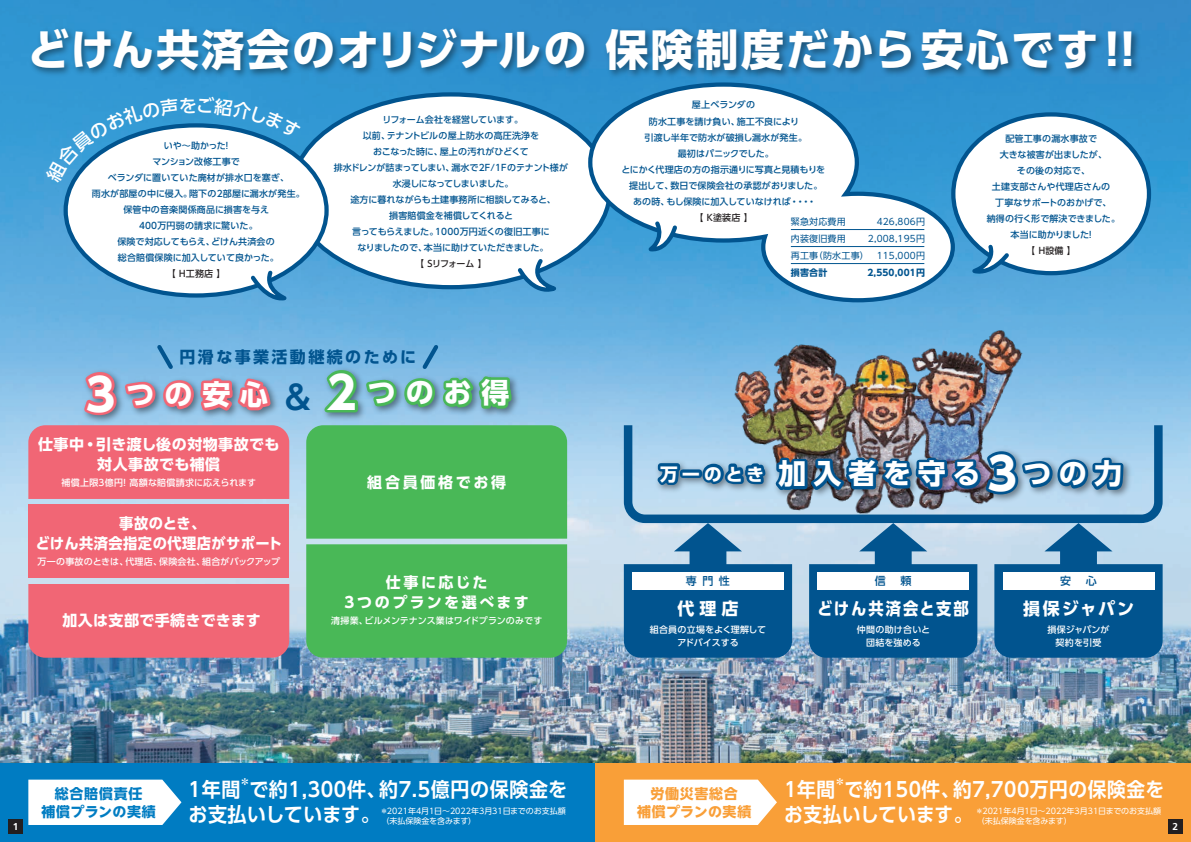
<style>
.page{position:relative;width:1191px;height:842px;background:#fff}
.page>*{position:absolute;margin:0;border:0;box-sizing:border-box;transform-origin:0 0}
.t1{font:700 43px "UD Shin Go Pro";letter-spacing:.045em;color:#fff}
.t2{font:700 28px "UD Shin Go Pro";letter-spacing:.255em;color:#fff}
.t3{font:700 28px "UD Shin Go Pro";letter-spacing:.355em;color:#fff}
.t4{font:700 20px/25px "UD Shin Go Pro De";letter-spacing:.03em;color:#fff;scale:.95 1}
.t5{font:700 20px/25px "UD Shin Go Pro De";letter-spacing:.03em;color:#fff;scale:.94 1}
.t6{font:700 17px "UD Shin Go Pro";letter-spacing:.13em;color:#fff}
.t7{font:700 17px "UD Shin Go Pro";letter-spacing:.13em;color:#fff;scale:.9 1}
.t8{font:700 16px "UD Shin Go Pro";letter-spacing:.15em;color:#01548f}
.t9{font:700 15px/20px "UD Shin Go Pro";letter-spacing:.03em;color:#fff;text-align:center}
.t10{font:700 15px/20px "UD Shin Go Pro";letter-spacing:.03em;color:#fff;text-align:center;scale:.95 1}
.t11{font:700 15px/20px "UD Shin Go Pro";letter-spacing:.165em;color:#fff;text-align:center}
.t12{font:700 15px "UD Shin Go Pro";letter-spacing:.18em;color:#fff}
.t13{font:700 14px/18px "UD Shin Go NT Pro";letter-spacing:.05em;color:#f99f38;text-align:center}
.t14{font:700 14px/18px "UD Shin Go NT Pro";letter-spacing:.05em;color:#007cc2;text-align:center}
.t15{font:700 11.7px "UD Shin Go Pro De";color:#fff}
.t16{font:500 11px "UD Shin Go Pro";color:#01548f}
.t17{font:700 10px "Frutiger LT Std";color:#fff}
.t18{font:500 9px/16px "UD Shin Go Pro";letter-spacing:.01em;color:#01548f;text-align:center}
.t19{font:500 9px/13px "UD Shin Go Pro";letter-spacing:.01em;color:#fff;text-align:center}
.t20{font:500 9px "UD Shin Go Pro";letter-spacing:.03em;color:#fff}
.t21{font:9px/17px "UD Shin Go Pro";letter-spacing:.02em;color:#01548f;text-align:right}
.t22{font:500 9px "UD Shin Go Pro";letter-spacing:.005em;color:#231f20}
.t23{font:700 9px "UD Shin Go Pro";letter-spacing:.02em;color:#01548f}
.t24{font:8px/10px "UD Shin Go Pro";color:#fff}
.s1{font-size:44.8px}
.s2{font-family:"UD Shin Go Pro De";font-size:33px;color:#01548f}
.s3{font-size:17.6px}
</style>
<div class="page">
<img style="left:0;top:0;width:1191px;height:763px">
<div style="left:0;top:763px;width:595px;height:79px;background:#007cc2"></div>
<div style="left:595px;top:763px;width:596px;height:79px;background:#f99f38"></div>
<img style="left:713px;top:298px;width:324px;height:238px">
<div style="left:689px;top:549px;width:37px;height:55px;background:#01548f"></div>
<svg style="left:674px;top:527px;width:68px;height:24px;background:#5a91b8"></svg>
<div style="left:874px;top:549px;width:37px;height:55px;background:#01548f"></div>
<svg style="left:859px;top:527px;width:68px;height:24px;background:#588fb8"></svg>
<div style="left:1060px;top:549px;width:37px;height:55px;background:#01548f"></div>
<svg style="left:1044px;top:527px;width:68px;height:24px;background:#558eb8"></svg>
<div style="left:624px;top:780px;width:153px;height:45px;background:#fff"></div>
<div style="left:28px;top:780px;width:153px;height:45px;background:#fff"></div>
<img style="left:23px;top:23px;width:1125px;height:71px">
<img style="left:77px;top:364px;width:215px;height:79px">
<img style="left:318px;top:362px;width:215px;height:63px">
<div style="left:306px;top:425px;width:261px;height:233px;background:#49b857"></div>
<img style="left:619px;top:417px;width:547px;height:110px">
<div style="left:624px;top:564px;width:168px;height:94px;background:#01548f"></div>
<div style="left:632px;top:573px;width:151px;height:17px;background:#fff"></div>
<div style="left:809px;top:564px;width:168px;height:94px;background:#01548f"></div>
<div style="left:817px;top:573px;width:152px;height:17px;background:#fff"></div>
<div style="left:994px;top:564px;width:168px;height:94px;background:#01548f"></div>
<div style="left:1003px;top:573px;width:151px;height:17px;background:#fff"></div>
<div style="left:953px;top:114px;width:196px;height:159px;background:#fff;border-radius:50%"></div>
<svg style="left:970px;top:242px;width:41px;height:33px"></svg>
<div style="left:292px;top:94px;width:317px;height:193px;background:#fff;border-radius:50%"></div>
<svg style="left:516px;top:259px;width:42px;height:36px"></svg>
<div style="left:66px;top:125px;width:260px;height:170px;background:#fff;border-radius:50%"></div>
<svg style="left:249px;top:267px;width:40px;height:35px"></svg>
<svg style="left:586px;top:80px;width:371px;height:224px"></svg>
<svg style="left:646px;top:218px;width:33px;height:35px"></svg>
<hr style="left:791px;top:229px;width:133px;height:1px;background:#01548f">
<hr style="left:791px;top:246px;width:133px;height:1px;background:#01548f">
<hr style="left:791px;top:263px;width:133px;height:1px;background:#01548f">
<div style="left:28px;top:425px;width:261px;height:74px;background:#f16675"></div>
<div style="left:28px;top:584px;width:261px;height:74px;background:#f16675"></div>
<div style="left:28px;top:505px;width:261px;height:73px;background:#f16675"></div>
<svg style="left:79px;top:341px;width:195px;height:77px;background:#9aa1c3"></svg>
<svg style="left:314px;top:341px;width:200px;height:74px;background:#6eb5ba"></svg>
<div style="left:9px;top:819px;width:14px;height:14px;background:#231f20"></div>
<div style="left:1168px;top:819px;width:14px;height:14px;background:#231f20"></div>
<svg style="left:44px;top:96px;width:257px;height:88px"></svg>
<h1 class="t1" style="left:27px;top:15px;width:1124px">どけん共済会のオリジナルの 保険制度だから安心です！！</h1>
<p class="t18" style="left:92px;top:138px;width:214px">いや～助かった！<br>マンション改修工事で<br>ベランダに置いていた廃材が排水口を塞ぎ、<br>雨水が部屋の中に侵入。階下の2部屋に漏水が発生。保管中の音楽関係商品に損害を与え<br>400万円弱の請求に驚いた。<br>保険で対応してもらえ、どけん共済会の<br>総合賠償保険に加入していて良かった。</p>
<p class="t22" style="left:167px;top:267px;width:60px">【 Ｈ工務店 】</p>
<p class="t18" style="left:334px;top:112px;width:236px">リフォーム会社を経営しています。<br>以前、テナントビルの屋上防水の高圧洗浄を<br>おこなった時に、屋上の汚れがひどくて<br>排水ドレンが詰まってしまい、漏水で2F/1Fのテナント様が水浸しになってしまいました。<br>途方に暮れながらも土建事務所に相談してみると、<br>損害賠償金を補償してくれると<br>言ってもらえました。1000万円近くの復旧工事に<br>なりましたので、本当に助けていただきました。</p>
<p class="t22" style="left:415px;top:257px;width:73px">【 Sリフォーム 】</p>
<h3 class="t8" style="left:180px;top:343px;width:238px">円滑な事業活動継続のために</h3>
<h2 class="t3" style="left:86px;top:371px;width:425px"><span class="s1">3</span>つの安心 <span class="s2">&amp;</span> <span class="s1">2</span>つのお得</h2>
<h3 class="t9" style="left:38px;top:434px;width:243px">仕事中・引き渡し後の対物事故でも対人事故でも補償</h3>
<p class="t20" style="left:62px;top:475px;width:196px">補償上限3億円！ 高額な賠償請求に応えられます</p>
<h3 class="t10" style="left:36px;top:513px;width:261px">事故のとき、<br>どけん共済会指定の代理店がサポート</h3>
<p class="t20" style="left:37px;top:554px;width:244px">万一の事故のときは、代理店、保険会社、組合がバックアップ</p>
<h3 class="t9" style="left:62px;top:610px;width:200px">加入は支部で手続きできます</h3>
<h3 class="t12" style="left:367px;top:470px;width:140px">組合員価格でお得</h3>
<h3 class="t11" style="left:344px;top:572px;width:186px">仕事に応じた<br>3つのプランを選べます</h3>
<p class="t19" style="left:331px;top:614px;width:213px">清掃業、ビルメンテナンス業はワイドプランのみです</p>
<p class="t18" style="left:621px;top:97px;width:205px">屋上ベランダの<br>防水工事を請け負い、施工不良により<br>引渡し半年で防水が破損し漏水が発生。<br>最初はパニックでした。<br>とにかく代理店の方の指示通りに写真と見積もりを提出して、数日で保険会社の承認がおりました。あの時、もし保険に加入していなければ・・・・</p>
<p class="t22" style="left:694px;top:210px;width:60px">【 K塗装店 】</p>
<p class="t21" style="left:791px;top:212px;width:56px">緊急対応費用</p>
<p class="t21" style="left:876px;top:212px;width:50px">426,806円</p>
<p class="t21" style="left:791px;top:229px;width:56px">内装復旧費用</p>
<p class="t21" style="left:791px;top:229px;width:136px">2,008,195円<br>再工事（防水工事） 115,000円</p>
<p class="t23" style="left:791px;top:265px;width:38px">損害合計</p>
<p class="t23" style="left:867px;top:265px;width:59px">2,550,001円</p>
<p class="t18" style="left:986px;top:131px;width:135px">配管工事の漏水事故で<br>大きな被害が出ましたが、<br>その後の対応で、<br>土建支部さんや代理店さんの<br>丁寧なサポートのおかげで、<br>納得の行く形で解決できました。本当に助かりました！</p>
<p class="t22" style="left:1026px;top:244px;width:51px">【 Ｈ設備 】</p>
<h2 class="t2" style="left:660px;top:451px;width:463px"><span class="s3">万一のとき</span> 加入者を守る<span class="s1">3</span>つの力</h2>
<p class="t16" style="left:686px;top:572px;width:45px">専門性</p>
<h3 class="t6" style="left:677px;top:594px;width:63px">代理店</h3>
<p class="t19" style="left:650px;top:623px;width:118px">組合員の立場をよく理解してアドバイスする</p>
<p class="t16" style="left:875px;top:572px;width:12px">信</p>
<p class="t16" style="left:900px;top:572px;width:12px">頼</p>
<h3 class="t7" style="left:817px;top:594px;width:170px">どけん共済会と支部</h3>
<p class="t19" style="left:857px;top:623px;width:75px">仲間の助け合いと団結を強める</p>
<p class="t16" style="left:1060px;top:572px;width:12px">安</p>
<p class="t16" style="left:1085px;top:572px;width:12px">心</p>
<h3 class="t6" style="left:1023px;top:594px;width:112px">損保ジャパン</h3>
<p class="t19" style="left:1047px;top:623px;width:64px">損保ジャパンが契約を引受</p>
<h3 class="t4" style="left:189px;top:776px;width:56px">1年間</h3>
<p class="t15" style="left:239px;top:772px;width:13px">＊</p>
<h3 class="t5" style="left:784px;top:776px;width:56px">1年間</h3>
<p class="t15" style="left:834px;top:772px;width:13px">＊</p>
<h3 class="t4" style="left:189px;top:776px;width:400px;text-indent:61px">で約1,300件、約7.5億円の保険金をお支払いしています。</h3>
<h3 class="t5" style="left:784px;top:776px;width:405px;text-indent:60px">で約150件、約7,700万円の保険金をお支払いしています。</h3>
<h3 class="t13" style="left:637px;top:784px;width:116px">労働災害総合<br>補償プランの実績</h3>
<h3 class="t14" style="left:41px;top:784px;width:116px">総合賠償責任<br>補償プランの実績</h3>
<p class="t24" style="left:380px;top:805px;width:187px">＊2021年4月1日～2022年3月31日までのお支払額（未払保険金を含みます）</p>
<p class="t24" style="left:975px;top:805px;width:187px">＊2021年4月1日～2022年3月31日までのお支払額（未払保険金を含みます）</p>
<p class="t17" style="left:13px;top:820px;width:7px">1</p>
<p class="t17" style="left:1172px;top:820px;width:7px">2</p>
</div>
